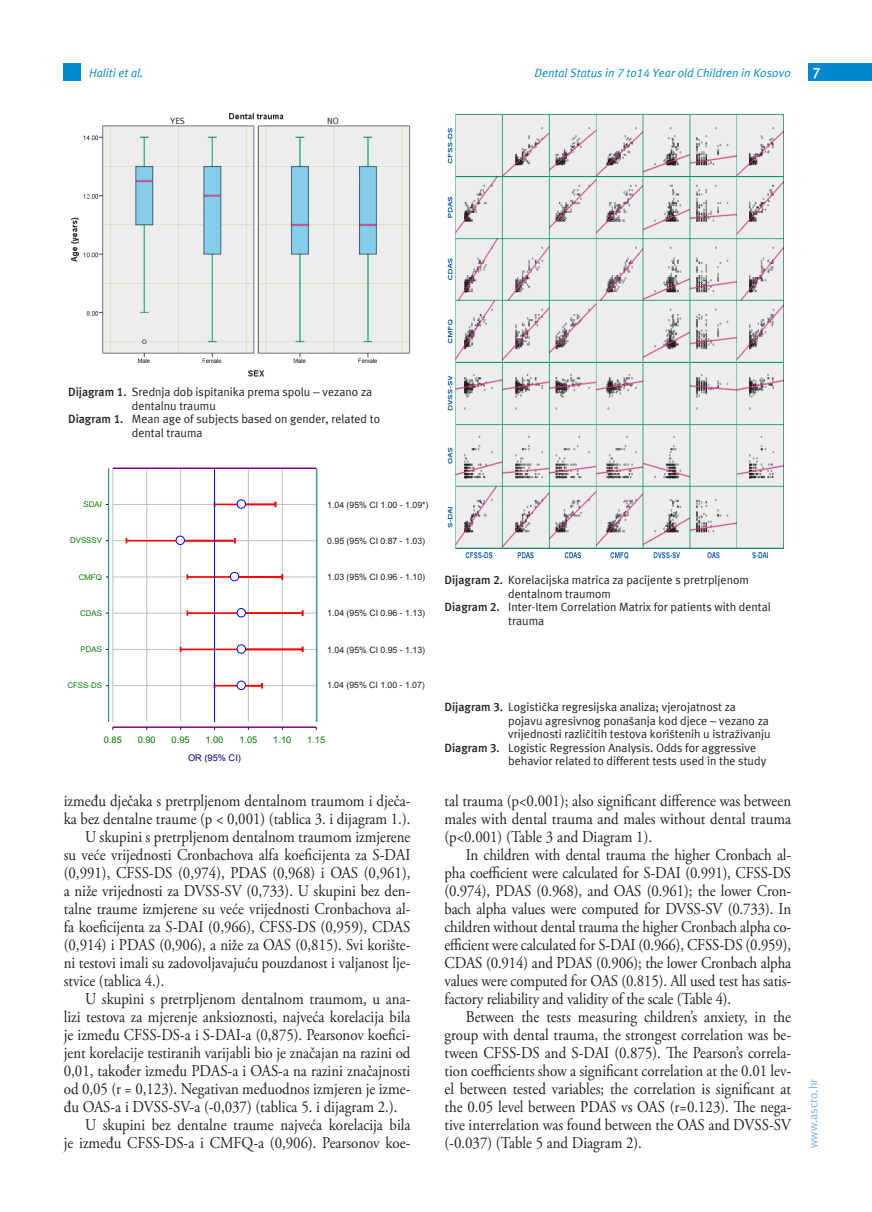
<style>
.page{position:relative;width:872px;height:1212px;background:#fff}
.page>*{position:absolute;margin:0;border:0;box-sizing:border-box;transform-origin:0 0}
.t1{font:16.5px/18px "Adobe Garamond Pro";color:#231f20;text-align:justify;scale:.9 1}
.t2{font:700 15px "Meta ASC";color:#fff}
.t3{font:12px "Meta ASC";color:#231f20}
.t4{font:italic 12px "Meta ASC";color:#0089cf}
.t5{font:12px "Meta ASC";color:#77b6e4}
.t6{font:9.15px "Arial";color:#008000}
.t7{font:9.15px "Arial";color:#000080}
.t8{font:9px "Meta ASC";color:#231f20}
.t9{font:8.7px "Arial";color:#231f20}
.t10{font:7.8px "Arial";color:#008000}
.s1{font-weight:700}
</style>
<div class="page">
<div style="left:64px;top:64px;width:17px;height:17px;background:#0089cf"></div>
<div style="left:808px;top:64px;width:64px;height:17px;background:#0089cf"></div>
<img style="left:447px;top:113px;width:337px;height:446px">
<img style="left:71px;top:113px;width:339px;height:264px">
<div style="left:113px;top:468px;width:203px;height:254px;border:1px solid #fff"></div>
<hr style="left:113px;top:468px;width:1px;height:254px;background:#c0c0c0">
<hr style="left:146px;top:468px;width:1px;height:254px;background:#c0c0c0">
<hr style="left:180px;top:468px;width:1px;height:254px;background:#c0c0c0">
<hr style="left:248px;top:468px;width:1px;height:254px;background:#c0c0c0">
<hr style="left:282px;top:468px;width:1px;height:254px;background:#c0c0c0">
<hr style="left:113px;top:726px;width:203px;height:2px;background:#800080">
<hr style="left:113px;top:467px;width:203px;height:2px;background:#800080">
<hr style="left:113px;top:685px;width:203px;height:1px;background:#c0c0c0">
<hr style="left:113px;top:649px;width:203px;height:1px;background:#c0c0c0">
<hr style="left:113px;top:613px;width:203px;height:1px;background:#c0c0c0">
<hr style="left:113px;top:577px;width:203px;height:1px;background:#c0c0c0">
<hr style="left:113px;top:540px;width:203px;height:1px;background:#c0c0c0">
<hr style="left:113px;top:504px;width:203px;height:1px;background:#c0c0c0">
<hr style="left:108px;top:468px;width:1px;height:254px;background:#008080">
<hr style="left:316px;top:468px;width:1px;height:254px;background:#008080">
<hr style="left:181px;top:649px;width:61px;height:1px;background:#f00">
<hr style="left:187px;top:612px;width:55px;height:2px;background:#f00">
<hr style="left:187px;top:576px;width:48px;height:2px;background:#f00">
<hr style="left:126px;top:540px;width:55px;height:1px;background:#f00">
<svg style="left:215px;top:502px;width:23px;height:5px"></svg>
<svg style="left:215px;top:683px;width:48px;height:5px"></svg>
<hr style="left:242px;top:649px;width:60px;height:1px;background:#f00">
<hr style="left:242px;top:612px;width:60px;height:2px;background:#f00">
<hr style="left:235px;top:576px;width:47px;height:2px;background:#f00">
<hr style="left:181px;top:540px;width:54px;height:1px;background:#f00">
<hr style="left:242px;top:504px;width:33px;height:1px;background:#f00">
<hr style="left:214px;top:468px;width:1px;height:254px;background:#00f">
<div style="left:237px;top:681px;width:8px;height:8px;background:#fff;border-radius:50%"></div>
<div style="left:237px;top:681px;width:9px;height:9px;border:1px solid #00f;border-radius:50%"></div>
<div style="left:237px;top:645px;width:8px;height:8px;background:#fff;border-radius:50%"></div>
<div style="left:237px;top:644px;width:9px;height:10px;border:1px solid #00f;border-radius:50%"></div>
<div style="left:237px;top:608px;width:8px;height:9px;background:#fff;border-radius:50%"></div>
<div style="left:237px;top:608px;width:9px;height:9px;border:1px solid #00f;border-radius:50%"></div>
<div style="left:230px;top:572px;width:9px;height:9px;background:#fff;border-radius:50%"></div>
<div style="left:230px;top:572px;width:9px;height:9px;border:1px solid #00f;border-radius:50%"></div>
<div style="left:176px;top:536px;width:8px;height:8px;background:#fff;border-radius:50%"></div>
<div style="left:176px;top:536px;width:9px;height:9px;border:1px solid #00f;border-radius:50%"></div>
<div style="left:237px;top:500px;width:8px;height:8px;background:#fff;border-radius:50%"></div>
<div style="left:237px;top:499px;width:9px;height:10px;border:1px solid #00f;border-radius:50%"></div>
<p class="t4" style="left:89px;top:66px;width:55px">Haliti et al.</p>
<p class="t4" style="left:534px;top:66px;width:258px">Dental Status in 7 to14 Year old Children in Kosovo</p>
<p class="t2" style="left:812px;top:64px;width:10px">7</p>
<p class="t8" style="left:171px;top:116px;width:16px">YES</p>
<p class="t8" style="left:327px;top:116px;width:13px">NO</p>
<p class="t3" style="left:68px;top:385px;width:306px"><span class="s1">Dijagram 1.</span> Srednja dob ispitanika prema spolu – vezano za</p>
<p class="t3" style="left:132px;top:399px;width:86px">dentalnu traumu</p>
<p class="t3" style="left:68px;top:412px;width:314px"><span class="s1">Diagram 1.</span> Mean age of subjects based on gender, related to</p>
<p class="t3" style="left:132px;top:426px;width:72px">dental trauma</p>
<p class="t10" style="left:84px;top:499px;width:20px">SDAI</p>
<p class="t9" style="left:327px;top:499px;width:103px">1.04 (95% CI 1.00 - 1.09*)</p>
<p class="t10" style="left:70px;top:535px;width:33px">DVSSSV</p>
<p class="t9" style="left:327px;top:536px;width:99px">0.95 (95% CI 0.87 - 1.03)</p>
<p class="t10" style="left:79px;top:572px;width:25px">CMFQ</p>
<p class="t9" style="left:327px;top:571px;width:99px">1.03 (95% CI 0.96 - 1.10)</p>
<p class="t10" style="left:80px;top:608px;width:23px">CDAS</p>
<p class="t9" style="left:327px;top:607px;width:99px">1.04 (95% CI 0.96 - 1.13)</p>
<p class="t10" style="left:81px;top:644px;width:23px">PDAS</p>
<p class="t9" style="left:327px;top:644px;width:99px">1.04 (95% CI 0.95 - 1.13)</p>
<p class="t10" style="left:67px;top:680px;width:36px">CFSS-DS</p>
<p class="t9" style="left:327px;top:679px;width:99px">1.04 (95% CI 1.00 - 1.07)</p>
<p class="t6" style="left:104px;top:733px;width:19px">0.85</p>
<p class="t6" style="left:138px;top:733px;width:19px">0.90</p>
<p class="t6" style="left:172px;top:733px;width:19px">0.95</p>
<p class="t6" style="left:205px;top:733px;width:19px">1.00</p>
<p class="t6" style="left:239px;top:733px;width:19px">1.05</p>
<p class="t6" style="left:273px;top:733px;width:19px">1.10</p>
<p class="t6" style="left:307px;top:733px;width:19px">1.15</p>
<p class="t7" style="left:188px;top:752px;width:54px">OR (95% CI)</p>
<p class="t1" style="left:64px;top:792px;width:387px">između dječaka s pretrpljenom dentalnom traumom i dječa-</p>
<p class="t1" style="left:64px;top:810px;width:387px">ka bez dentalne traume (p &lt; 0,001) (tablica 3. i dijagram 1.).</p>
<p class="t1" style="left:85px;top:828px;width:363px">U skupini s pretrpljenom dentalnom traumom izmjerene</p>
<p class="t1" style="left:64px;top:846px;width:387px">su veće vrijednosti Cronbachova alfa koeficijenta za S-DAI</p>
<p class="t1" style="left:64px;top:864px;width:387px">(0,991), CFSS-DS (0,974), PDAS (0,968) i OAS (0,961),</p>
<p class="t1" style="left:64px;top:882px;width:387px">a niže vrijednosti za DVSS-SV (0,733). U skupini bez den-</p>
<p class="t1" style="left:64px;top:900px;width:387px">talne traume izmjerene su veće vrijednosti Cronbachova al-</p>
<p class="t1" style="left:64px;top:918px;width:387px">fa koeficijenta za S-DAI (0,966), CFSS-DS (0,959), CDAS</p>
<p class="t1" style="left:64px;top:936px;width:387px">(0,914) i PDAS (0,906), a niže za OAS (0,815). Svi korište-</p>
<p class="t1" style="left:64px;top:954px;width:387px">ni testovi imali su zadovoljavajuću pouzdanost i valjanost lje-</p>
<p class="t1" style="left:64px;top:972px;width:113px">stvice (tablica 4.).</p>
<p class="t1" style="left:85px;top:990px;width:363px">U skupini s pretrpljenom dentalnom traumom, u ana-</p>
<p class="t1" style="left:64px;top:1008px;width:387px">lizi testova za mjerenje anksioznosti, najveća korelacija bila</p>
<p class="t1" style="left:64px;top:1026px;width:387px">je između CFSS-DS-a i S-DAI-a (0,875). Pearsonov koefici-</p>
<p class="t1" style="left:64px;top:1044px;width:387px">jent korelacije testiranih varijabli bio je značajan na razini od</p>
<p class="t1" style="left:64px;top:1062px;width:387px">0,01, također između PDAS-a i OAS-a na razini značajnosti</p>
<p class="t1" style="left:64px;top:1080px;width:387px">od 0,05 (r = 0,123). Negativan međuodnos izmjeren je izme-</p>
<p class="t1" style="left:64px;top:1098px;width:372px">đu OAS-a i DVSS-SV-a (-0,037) (tablica 5. i dijagram 2.).</p>
<p class="t1" style="left:85px;top:1116px;width:363px">U skupini bez dentalne traume najveća korelacija bila</p>
<p class="t1" style="left:64px;top:1134px;width:387px">je između CFSS-DS-a i CMFQ-a (0,906). Pearsonov koe-</p>
<p class="t3" style="left:444px;top:573px;width:306px"><span class="s1">Dijagram 2.</span> Korelacijska matrica za pacijente s pretrpljenom</p>
<p class="t3" style="left:508px;top:587px;width:104px">dentalnom traumom</p>
<p class="t3" style="left:444px;top:600px;width:328px"><span class="s1">Diagram 2.</span> Inter-Item Correlation Matrix for patients with dental</p>
<p class="t3" style="left:508px;top:614px;width:38px">trauma</p>
<p class="t3" style="left:444px;top:700px;width:293px"><span class="s1">Dijagram 3.</span> Logistička regresijska analiza; vjerojatnost za</p>
<p class="t3" style="left:508px;top:714px;width:262px">pojavu agresivnog ponašanja kod djece – vezano za</p>
<p class="t3" style="left:508px;top:727px;width:264px">vrijednosti različitih testova korištenih u istraživanju</p>
<p class="t3" style="left:444px;top:741px;width:313px"><span class="s1">Diagram 3.</span> Logistic Regression Analysis. Odds for aggressive</p>
<p class="t3" style="left:508px;top:754px;width:259px">behavior related to different tests used in the study</p>
<p class="t1" style="left:444px;top:792px;width:387px">tal trauma (p&lt;0.001); also significant difference was between males with dental trauma and males without dental trauma (p&lt;0.001) (Table 3 and Diagram 1).</p>
<p class="t1" style="left:444px;top:846px;width:387px;text-indent:21px">In children with dental trauma the higher Cronbach al&shy;pha coefficient were calculated for S-DAI (0.991), CFSS-DS (0.974), PDAS (0.968), and OAS (0.961); the lower Cron&shy;bach alpha values were computed for DVSS-SV (0.733). In children without dental trauma the higher Cronbach alpha co&shy;efficient were calculated for S-DAI (0.966), CFSS-DS (0.959), CDAS (0.914) and PDAS (0.906); the lower Cronbach alpha values were computed for OAS (0.815). All used test has satis&shy;factory reliability and validity of the scale (Table 4).</p>
<p class="t1" style="left:444px;top:1008px;width:387px;text-indent:21px">Between the tests measuring children’s anxiety, in the group with dental trauma, the strongest correlation was be&shy;tween CFSS-DS and S-DAI (0.875). The Pearson’s correla&shy;tion coefficients show a significant correlation at the 0.01 lev&shy;el between tested variables; the correlation is significant at the 0.05 level between PDAS vs OAS (r=0.123). The nega&shy;tive interrelation was found between the OAS and DVSS-SV (-0.037) (Table 5 and Diagram 2).</p>
<p class="t5" style="left:806px;top:1148px;width:71px;rotate:-90deg">www.ascro.hr</p>
</div>
